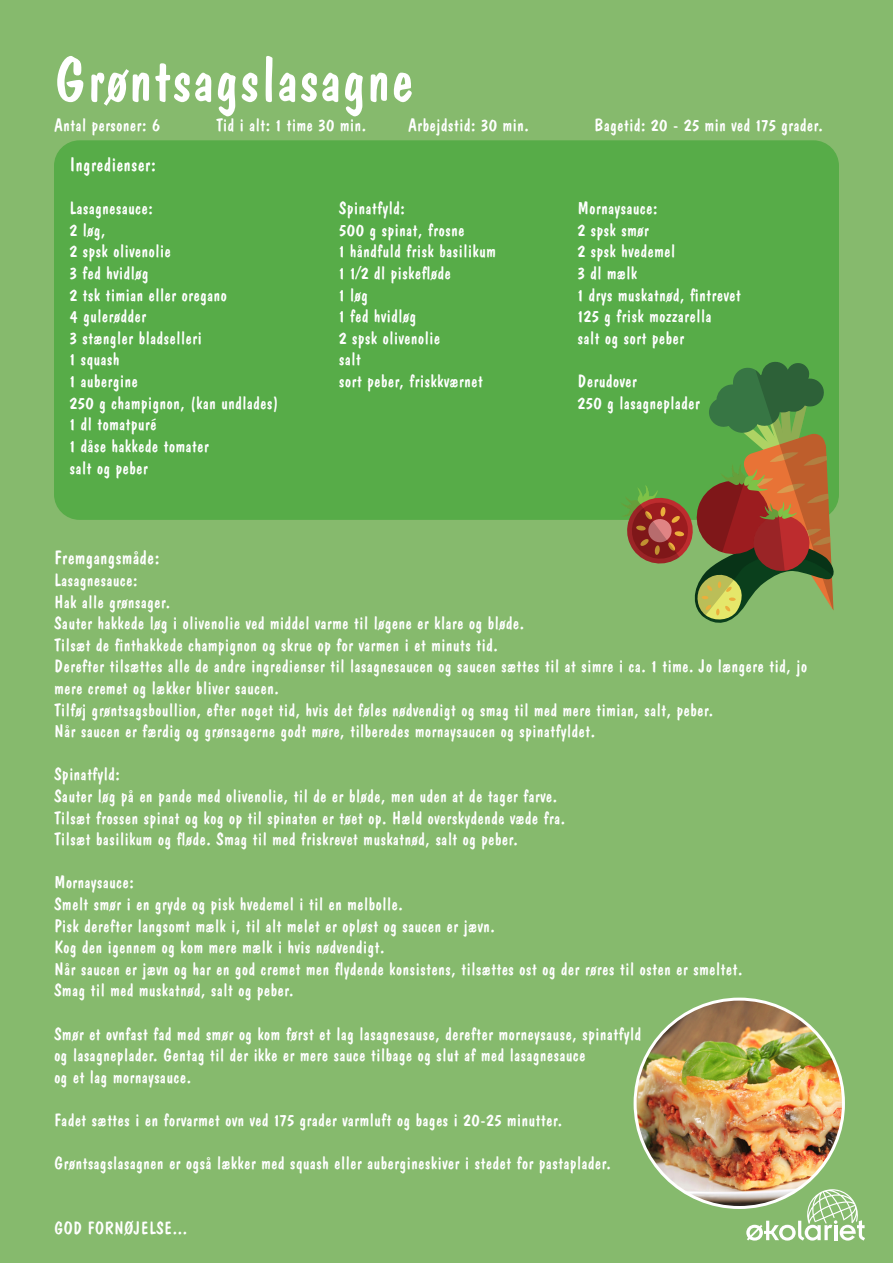
<style>
.page{position:relative;width:893px;height:1263px;background:#86ba6d}
.page>*{position:absolute;margin:0;border:0;box-sizing:border-box;transform-origin:0 0}
.t1{font:63px "Dom Casual";color:#fff}
.t2{font:19.5px "Dom Casual";color:#fff}
.t3{font:18px/21.6px "Dom Casual";color:#fff}
</style>
<div class="page">
<div style="left:54px;top:140px;width:785px;height:380px;background:#57ac48;border-radius:26px"></div>
<svg style="left:746px;top:1189px;width:119px;height:51px"></svg>
<svg style="left:622px;top:361px;width:216px;height:262px"></svg>
<img style="left:635px;top:999px;width:208px;height:208px;border-radius:104px">
<p class="t1" style="left:54px;top:42px;width:362px">Grøntsagslasagne</p>
<p class="t3" style="left:54px;top:114px;width:108px">Antal personer: 6</p>
<p class="t3" style="left:216px;top:114px;width:152px">Tid i alt: 1 time 30 min.</p>
<p class="t3" style="left:408px;top:114px;width:122px">Arbejdstid: 30 min.</p>
<p class="t3" style="left:594px;top:114px;width:230px">Bagetid: 20 - 25 min ved 175 grader.</p>
<p class="t2" style="left:69px;top:153px;width:88px">Ingredienser:</p>
<p class="t3" style="left:69px;top:197px;width:85px">Lasagnesauce:</p>
<p class="t3" style="left:69px;top:219px;width:38px">2 løg,</p>
<p class="t3" style="left:69px;top:241px;width:103px">2 spsk olivenolie</p>
<p class="t3" style="left:69px;top:262px;width:81px">3 fed hvidløg</p>
<p class="t3" style="left:69px;top:284px;width:159px">2 tsk timian eller oregano</p>
<p class="t3" style="left:69px;top:305px;width:78px">4 gulerødder</p>
<p class="t3" style="left:69px;top:327px;width:134px">3 stængler bladselleri</p>
<p class="t3" style="left:69px;top:349px;width:52px">1 squash</p>
<p class="t3" style="left:69px;top:370px;width:70px">1 aubergine</p>
<p class="t3" style="left:69px;top:392px;width:211px">250 g champignon, (kan undlades)</p>
<p class="t3" style="left:69px;top:413px;width:89px">1 dl tomatpuré</p>
<p class="t3" style="left:69px;top:435px;width:141px">1 dåse hakkede tomater</p>
<p class="t3" style="left:69px;top:457px;width:80px">salt og peber</p>
<p class="t3" style="left:339px;top:197px;width:68px">Spinatfyld:</p>
<p class="t3" style="left:339px;top:219px;width:127px">500 g spinat, frosne</p>
<p class="t3" style="left:339px;top:241px;width:159px">1 håndfuld frisk basilikum</p>
<p class="t3" style="left:339px;top:262px;width:114px">1 1/2 dl piskefløde</p>
<p class="t3" style="left:339px;top:284px;width:31px">1 løg</p>
<p class="t3" style="left:339px;top:305px;width:79px">1 fed hvidløg</p>
<p class="t3" style="left:339px;top:327px;width:103px">2 spsk olivenolie</p>
<p class="t3" style="left:339px;top:349px;width:24px">salt</p>
<p class="t3" style="left:339px;top:370px;width:146px">sort peber, friskkværnet</p>
<p class="t3" style="left:578px;top:197px;width:82px">Mornaysauce:</p>
<p class="t3" style="left:578px;top:219px;width:73px">2 spsk smør</p>
<p class="t3" style="left:578px;top:241px;width:99px">2 spsk hvedemel</p>
<p class="t3" style="left:578px;top:262px;width:62px">3 dl mælk</p>
<p class="t3" style="left:578px;top:284px;width:165px">1 drys muskatnød, fintrevet</p>
<p class="t3" style="left:578px;top:305px;width:136px">125 g frisk mozzarella</p>
<p class="t3" style="left:578px;top:327px;width:108px">salt og sort peber</p>
<p class="t3" style="left:578px;top:370px;width:61px">Derudover</p>
<p class="t3" style="left:578px;top:392px;width:124px">250 g lasagneplader</p>
<p class="t2" style="left:54px;top:546px;width:107px">Fremgangsmåde:</p>
<p class="t3" style="left:54px;top:569px;width:85px">Lasagnesauce:</p>
<p class="t3" style="left:54px;top:591px;width:118px">Hak alle grønsager.</p>
<p class="t3" style="left:54px;top:612px;width:472px">Sauter hakkede løg i olivenolie ved middel varme til løgene er klare og bløde.</p>
<p class="t3" style="left:54px;top:634px;width:445px">Tilsæt de finthakkede champignon og skrue op for varmen i et minuts tid.</p>
<p class="t3" style="left:54px;top:656px;width:755px">Derefter tilsættes alle de andre ingredienser til lasagnesaucen og saucen sættes til at simre i ca. 1 time. Jo længere tid, jo mere cremet og lækker bliver saucen.</p>
<p class="t3" style="left:54px;top:699px;width:661px">Tilføj grøntsagsboullion, efter noget tid, hvis det føles nødvendigt og smag til med mere timian, salt, peber.</p>
<p class="t3" style="left:54px;top:720px;width:543px">Når saucen er færdig og grønsagerne godt møre, tilberedes mornaysaucen og spinatfyldet.</p>
<p class="t3" style="left:54px;top:764px;width:68px">Spinatfyld:</p>
<p class="t3" style="left:54px;top:785px;width:505px">Sauter løg på en pande med olivenolie, til de er bløde, men uden at de tager farve.</p>
<p class="t3" style="left:54px;top:807px;width:513px">Tilsæt frossen spinat og kog op til spinaten er tøet op. Hæld overskydende væde fra.</p>
<p class="t3" style="left:54px;top:828px;width:466px">Tilsæt basilikum og fløde. Smag til med friskrevet muskatnød, salt og peber.</p>
<p class="t3" style="left:54px;top:872px;width:82px">Mornaysauce:</p>
<p class="t3" style="left:54px;top:893px;width:351px">Smelt smør i en gryde og pisk hvedemel i til en melbolle.</p>
<p class="t3" style="left:54px;top:915px;width:443px">Pisk derefter langsomt mælk i, til alt melet er opløst og saucen er jævn.</p>
<p class="t3" style="left:54px;top:936px;width:332px">Kog den igennem og kom mere mælk i hvis nødvendigt.</p>
<p class="t3" style="left:54px;top:958px;width:690px">Når saucen er jævn og har en god cremet men flydende konsistens, tilsættes ost og der røres til osten er smeltet.</p>
<p class="t3" style="left:54px;top:980px;width:241px">Smag til med muskatnød, salt og peber.</p>
<p class="t3" style="left:54px;top:1023px;width:589px">Smør et ovnfast fad med smør og kom først et lag lasagnesause, derefter morneysause, spinatfyld</p>
<p class="t3" style="left:54px;top:1044px;width:533px">og lasagneplader. Gentag til der ikke er mere sauce tilbage og slut af med lasagnesauce</p>
<p class="t3" style="left:54px;top:1066px;width:139px">og et lag mornaysauce.</p>
<p class="t3" style="left:54px;top:1109px;width:510px">Fadet sættes i en forvarmet ovn ved 175 grader varmluft og bages i 20-25 minutter.</p>
<p class="t3" style="left:54px;top:1152px;width:559px">Grøntsagslasagnen er også lækker med squash eller aubergineskiver i stedet for pastaplader.</p>
<p class="t3" style="left:54px;top:1217px;width:135px">GOD FORNØJELSE...</p>
</div>
